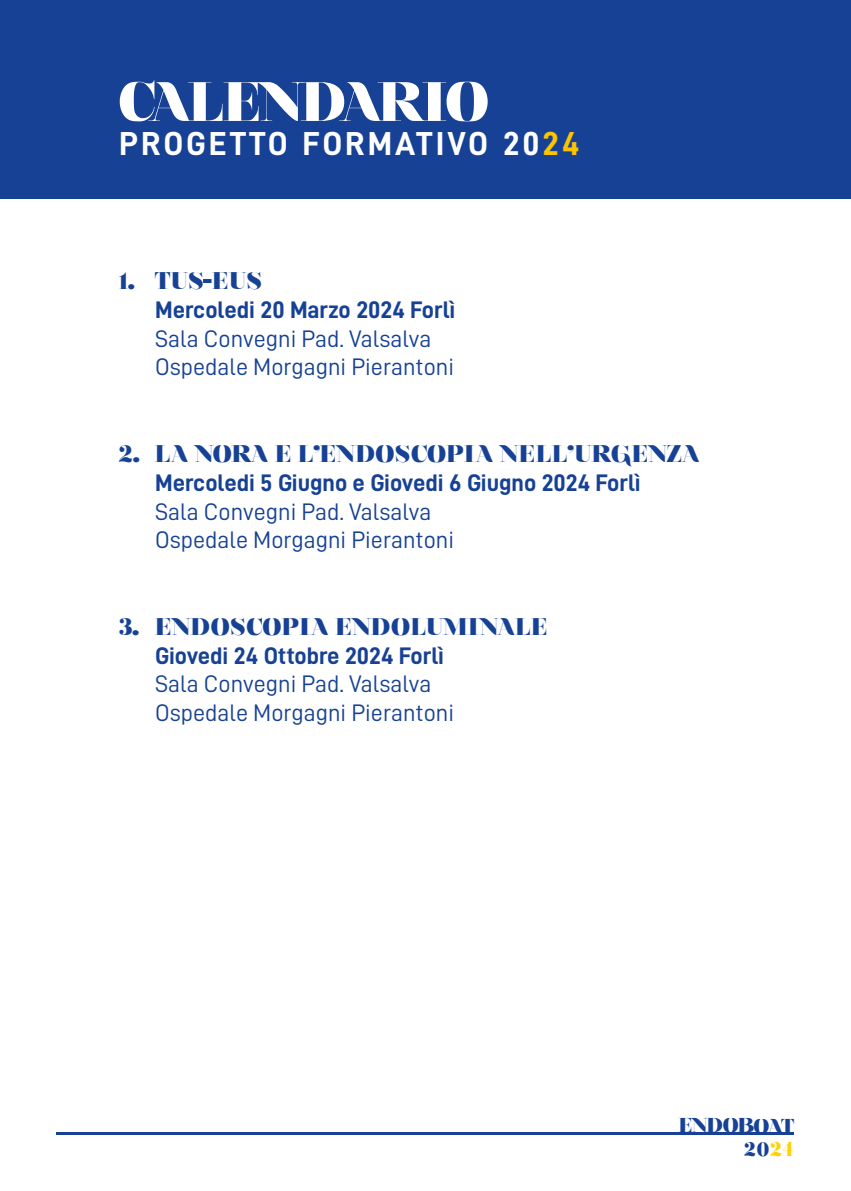
<style>
.page{position:relative;width:851px;height:1191px;background:#fff}
.page>*{position:absolute;margin:0;border:0;box-sizing:border-box;transform-origin:0 0}
.t1{font:900 55.4px "Nouvelle Vague";letter-spacing:-.02em;color:#fff}
.t2{font:33.2px "D DIN Bold";letter-spacing:.09em;color:#fff}
.t3{font:24px/28.8px "D DIN";color:#164194}
.t4{font:24px "D DIN Bold";color:#164194}
.t5{font:900 24px "Nouvelle Vague";letter-spacing:.03em;color:#164194}
.t6{font:900 20px/24px "Nouvelle Vague";color:#164194;text-align:right}
.s1{color:#fdc300}
.s2{font-size:26px}
.s3{color:#ffd100}
</style>
<div class="page">
<div style="left:0;top:0;width:850px;height:198px;background:#164194"></div>
<svg style="left:203px;top:279px;width:8px;height:4px"></svg>
<hr style="left:57px;top:1131px;width:737px;height:3px;background:#164194">
<h1 class="t1" style="left:119px;top:72px;width:370px">CALENDARIO</h1>
<h2 class="t2" style="left:119px;top:125px;width:461px">PROGETTO FORMATIVO 20<span class="s1">24</span></h2>
<p class="t5" style="left:119px;top:268px;width:144px">1. TUS EUS</p>
<p class="t4" style="left:155px;top:296px;width:301px">Mercoledi 20 Marzo 2024 Forlì</p>
<p class="t3" style="left:155px;top:323px;width:300px">Sala Convegni Pad. Valsalva<br>Ospedale Morgagni Pierantoni</p>
<p class="t5" style="left:119px;top:441px;width:581px">2. LA NORA E L ENDOSCOPIA NELL URGENZA</p>
<p class="t5" style="left:313px;top:429px;width:8px">,</p>
<p class="t5" style="left:567px;top:429px;width:8px">,</p>
<p class="t4" style="left:155px;top:469px;width:487px">Mercoledi 5 Giugno e Giovedi 6 Giugno 2024 Forlì</p>
<p class="t3" style="left:155px;top:496px;width:300px">Sala Convegni Pad. Valsalva<br>Ospedale Morgagni Pierantoni</p>
<p class="t5" style="left:119px;top:613px;width:429px">3. ENDOSCOPIA ENDOLUMINALE</p>
<p class="t4" style="left:155px;top:642px;width:290px">Giovedi 24 Ottobre 2024 Forlì</p>
<p class="t3" style="left:155px;top:669px;width:300px">Sala Convegni Pad. Valsalva<br>Ospedale Morgagni Pierantoni</p>
<p class="t6" style="left:678px;top:1113px;width:117px">ENDOBOAT<br>2<span class="s2">o</span><span class="s3">24</span></p>
</div>
